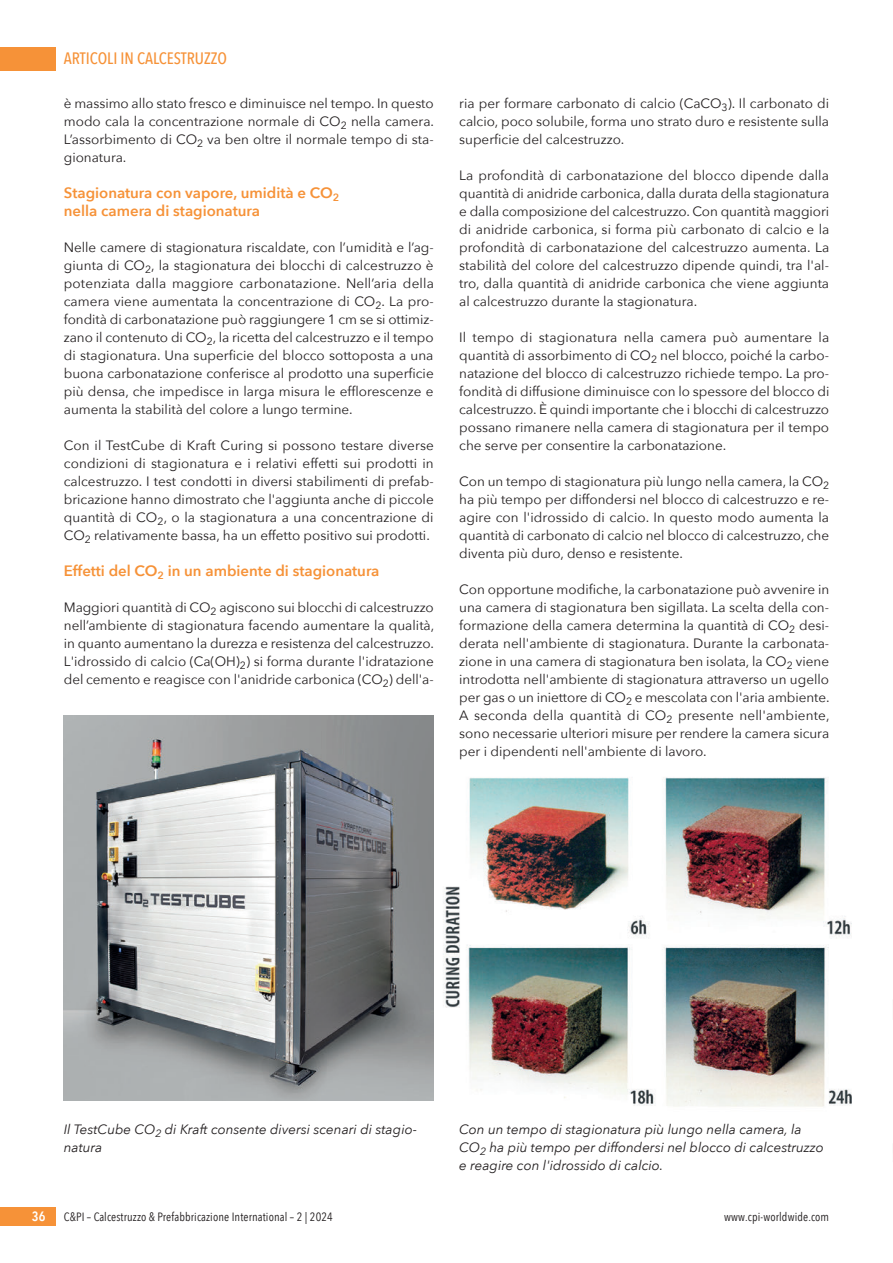
<style>
.page{position:relative;width:893px;height:1263px;background:#fff}
.page>*{position:absolute;margin:0;border:0;box-sizing:border-box;transform-origin:0 0}
.t1{font:500 16.5px "Avenir Next Condensed";color:#f69238}
.t2{font:600 15px/18px "Avenir Next";color:#f69238}
.t3{font:13.5px/18px "Avenir Next";color:#231f20;text-align:justify}
.t4{font:italic 13.5px/18px "Avenir Next";color:#231f20}
.t5{font:600 13.5px "Avenir Next Condensed";color:#fff}
.t6{font:12px "Avenir Next Condensed";letter-spacing:.01em;color:#231f20}
</style>
<div class="page">
<div style="left:0;top:47px;width:55px;height:23px;background:#f69238"></div>
<div style="left:0;top:1208px;width:55px;height:18px;background:#f69238"></div>
<img style="left:64px;top:716px;width:370px;height:385px">
<img style="left:443px;top:777px;width:409px;height:330px">
<p class="t1" style="left:64px;top:49px;width:165px">ARTICOLI IN CALCESTRUZZO</p>
<p class="t3" style="left:64px;top:94px;width:372px">è massimo allo stato fresco e diminuisce nel tempo. In questo modo cala la concentrazione normale di CO<sub>2</sub> nella camera.<br>L’assorbimento di CO<sub>2</sub> va ben oltre il normale tempo di sta&shy;gionatura.</p>
<p class="t2" style="left:64px;top:183px;width:277px">Stagionatura con vapore, umidità e CO<sub>2 </sub>nella camera di stagionatura</p>
<p class="t3" style="left:64px;top:238px;width:372px">Nelle camere di stagionatura riscaldate, con l’umidità e l’ag&shy;giunta di CO<sub>2</sub>, la stagionatura dei blocchi di calcestruzzo è potenziata dalla maggiore carbonatazione. Nell’aria della camera viene aumentata la concentrazione di CO<sub>2</sub>. La pro&shy;fondità di carbonatazione può raggiungere 1 cm se si ottimiz&shy;zano il contenuto di CO<sub>2</sub>, la ricetta del calcestruzzo e il tempo di stagionatura. Una superficie del blocco sottoposta a una buona carbonatazione conferisce al prodotto una superficie più densa, che impedisce in larga misura le efflorescenze e aumenta la stabilità del colore a lungo termine.</p>
<p class="t3" style="left:64px;top:436px;width:372px">Con il TestCube di Kraft Curing si possono testare diverse condizioni di stagionatura e i relativi effetti sui prodotti in calcestruzzo. I test condotti in diversi stabilimenti di prefab&shy;bricazione hanno dimostrato che l'aggiunta anche di piccole quantità di CO<sub>2</sub>, o la stagionatura a una concentrazione di CO<sub>2</sub> relativamente bassa, ha un effetto positivo sui prodotti.</p>
<p class="t2" style="left:64px;top:561px;width:317px">Effetti del CO<sub>2</sub> in un ambiente di stagionatura</p>
<p class="t3" style="left:64px;top:598px;width:372px">Maggiori quantità di CO<sub>2</sub> agiscono sui blocchi di calcestruzzo nell’ambiente di stagionatura facendo aumentare la qualità, in quanto aumentano la durezza e resistenza del calcestruzzo.<br>L'idrossido di calcio (Ca(OH)<sub>2</sub>) si forma durante l'idratazione del cemento e reagisce con l'anidride carbonica (CO<sub>2</sub>) dell'a-</p>
<p class="t3" style="left:459px;top:94px;width:371px">ria per formare carbonato di calcio (CaCO<sub>3</sub>). Il carbonato di calcio, poco solubile, forma uno strato duro e resistente sulla superficie del calcestruzzo.</p>
<p class="t3" style="left:459px;top:166px;width:372px">La profondità di carbonatazione del blocco dipende dalla quantità di anidride carbonica, dalla durata della stagionatura e dalla composizione del calcestruzzo. Con quantità maggiori di anidride carbonica, si forma più carbonato di calcio e la profondità di carbonatazione del calcestruzzo aumenta. La stabilità del colore del calcestruzzo dipende quindi, tra l'al&shy;tro, dalla quantità di anidride carbonica che viene aggiunta al calcestruzzo durante la stagionatura.</p>
<p class="t3" style="left:459px;top:328px;width:372px">Il tempo di stagionatura nella camera può aumentare la quantità di assorbimento di CO<sub>2</sub> nel blocco, poiché la carbo&shy;natazione del blocco di calcestruzzo richiede tempo. La pro&shy;fondità di diffusione diminuisce con lo spessore del blocco di calcestruzzo. È quindi importante che i blocchi di calcestruzzo possano rimanere nella camera di stagionatura per il tempo che serve per consentire la carbonatazione.</p>
<p class="t3" style="left:459px;top:472px;width:371px">Con un tempo di stagionatura più lungo nella camera, la CO<sub>2 </sub>ha più tempo per diffondersi nel blocco di calcestruzzo e re&shy;agire con l'idrossido di calcio. In questo modo aumenta la quantità di carbonato di calcio nel blocco di calcestruzzo, che diventa più duro, denso e resistente.</p>
<p class="t3" style="left:459px;top:580px;width:372px">Con opportune modifiche, la carbonatazione può avvenire in una camera di stagionatura ben sigillata. La scelta della con&shy;formazione della camera determina la quantità di CO<sub>2</sub> desi&shy;derata nell'ambiente di stagionatura. Durante la carbonata&shy;zione in una camera di stagionatura ben isolata, la CO<sub>2</sub> viene introdotta nell'ambiente di stagionatura attraverso un ugello per gas o un iniettore di CO<sub>2</sub> e mescolata con l'aria ambiente.<br>A seconda della quantità di CO<sub>2</sub> presente nell'ambiente, sono necessarie ulteriori misure per rendere la camera sicura per i dipendenti nell'ambiente di lavoro.</p>
<p class="t4" style="left:64px;top:1120px;width:355px">Il TestCube CO<sub>2</sub> di Kraft consente diversi scenari di stagio&shy;natura</p>
<p class="t4" style="left:459px;top:1120px;width:366px">Con un tempo di stagionatura più lungo nella camera, la<br>CO<sub>2</sub> ha più tempo per diffondersi nel blocco di calcestruzzo e reagire con l'idrossido di calcio.</p>
<p class="t5" style="left:32px;top:1205px;width:15px">36</p>
<p class="t6" style="left:64px;top:1207px;width:271px">C&amp;PI – Calcestruzzo &amp; Prefabbricazione International – 2 | 2024</p>
<p class="t6" style="left:724px;top:1207px;width:107px">www.cpi-worldwide.com</p>
</div>
